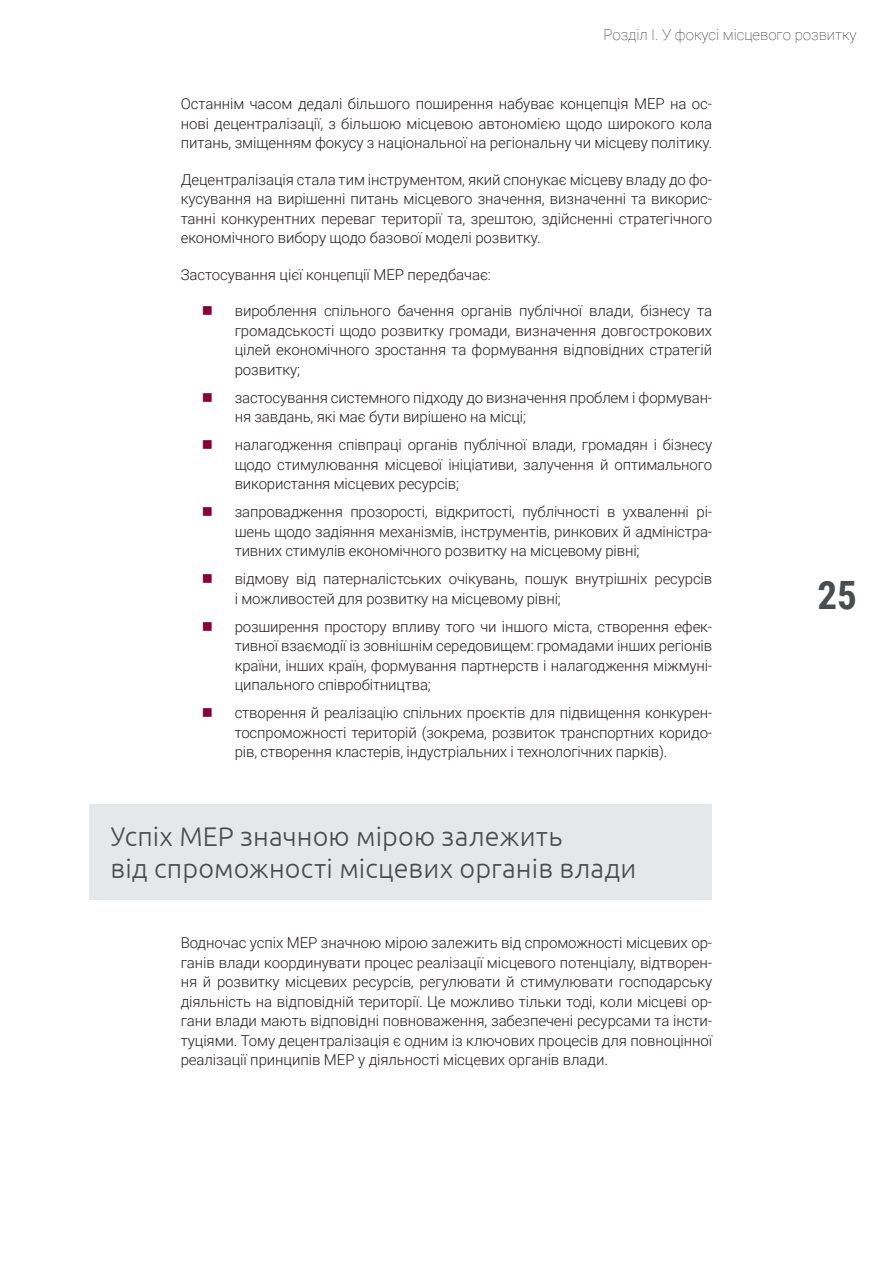
<style>
.page{position:relative;width:893px;height:1263px;background:#fff}
.page>*{position:absolute;margin:0;border:0;box-sizing:border-box;transform-origin:0 0}
.t1{font:700 39px "Roboto Condensed";color:#4b4c4d}
.t2{font:300 27px/32.4px "Ubuntu";letter-spacing:.005em;color:#4b4c4d}
.t3{font:300 15px/19.5px "Roboto";letter-spacing:-.01em;color:#231f20;text-align:justify}
.t4{font:100 15px "Roboto";color:#231f20}
.s1{color:#860037}
</style>
<div class="page">
<div style="left:89px;top:804px;width:623px;height:95px;background:#e6e7e9"></div>
<p class="t4" style="left:603px;top:24px;width:255px">Розділ I. У фокусі місцевого розвитку</p>
<p class="t3" style="left:181px;top:93px;width:533px">Останнім часом дедалі більшого поширення набуває концепція МЕР на ос&shy;нові децентралізації, з більшою місцевою автономією щодо широкого кола питань, зміщенням фокусу з національної на регіональну чи місцеву політику.</p>
<p class="t3" style="left:181px;top:169px;width:533px">Децентралізація стала тим інструментом, який спонукає місцеву владу до фо&shy;кусування на вирішенні питань місцевого значення, визначенні та викорис&shy;танні конкурентних переваг території та, зрештою, здійсненні стратегічного економічного вибору щодо базової моделі розвитку.</p>
<p class="t3" style="left:181px;top:264px;width:312px">Застосування цієї концепції МЕР передбачає:</p>
<p class="t3" style="left:235px;top:300px;width:479px;text-indent:-33px"><span class="s1">■</span> вироблення спільного бачення органів публічної влади, бізнесу та громадськості щодо розвитку громади, визначення довгострокових цілей економічного зростання та формування відповідних стратегій розвитку;</p>
<p class="t3" style="left:235px;top:387px;width:479px;text-indent:-33px"><span class="s1">■</span> застосування системного підходу до визначення проблем і формуван&shy;ня завдань, які має бути вирішено на місці;</p>
<p class="t3" style="left:235px;top:434px;width:479px;text-indent:-33px"><span class="s1">■</span> налагодження співпраці органів публічної влади, громадян і бізнесу щодо стимулювання місцевої ініціативи, залучення й оптимального використання місцевих ресурсів;</p>
<p class="t3" style="left:235px;top:501px;width:479px;text-indent:-33px"><span class="s1">■</span> запровадження прозорості, відкритості, публічності в ухваленні рі&shy;шень щодо задіяння механізмів, інструментів, ринкових й адміністра&shy;тивних стимулів економічного розвитку на місцевому рівні;</p>
<p class="t3" style="left:235px;top:568px;width:479px;text-indent:-33px"><span class="s1">■</span> відмову від патерналістських очікувань, пошук внутрішніх ресурсів і можливостей для розвитку на місцевому рівні;</p>
<p class="t3" style="left:235px;top:616px;width:479px;text-indent:-33px"><span class="s1">■</span> розширення простору впливу того чи іншого міста, створення ефек&shy;тивної взаємодії із зовнішнім середовищем: громадами інших регіонів країни, інших країн, формування партнерств і налагодження міжмуні&shy;ципального співробітництва;</p>
<p class="t3" style="left:235px;top:702px;width:479px;text-indent:-33px"><span class="s1">■</span> створення й реалізацію спільних проєктів для підвищення конкурен&shy;тоспроможності територій (зокрема, розвиток транспортних коридо&shy;рів, створення кластерів, індустріальних і технологічних парків).</p>
<h2 class="t2" style="left:111px;top:819px;width:527px">Успіх МЕР значною мірою залежить<br>від спроможності місцевих органів влади</h2>
<p class="t3" style="left:181px;top:933px;width:533px">Водночас успіх МЕР значною мірою залежить від спроможності місцевих ор&shy;ганів влади координувати процес реалізації місцевого потенціалу, відтворен&shy;ня й розвитку місцевих ресурсів, регулювати й стимулювати господарську діяльність на відповідній території. Це можливо тільки тоді, коли місцеві ор&shy;гани влади мають відповідні повноваження, забезпечені ресурсами та інсти&shy;туціями. Тому децентралізація є одним із ключових процесів для повноцінної реалізації принципів МЕР у діяльності місцевих органів влади.</p>
<h1 class="t1" style="left:817px;top:567px;width:41px">25</h1>
</div>
